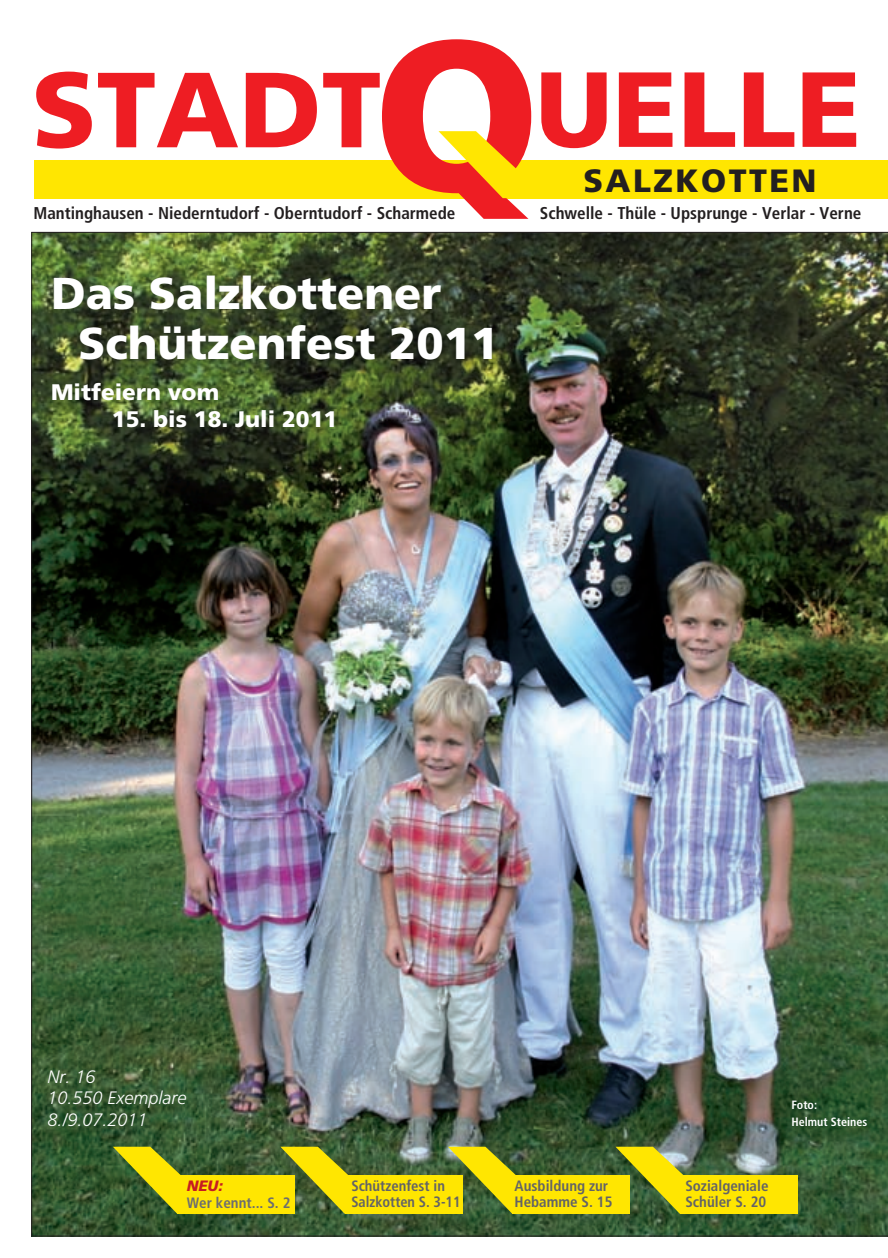
<style>
.page{position:relative;width:888px;height:1258px;background:#fff}
.page>*{position:absolute;margin:0;border:0;box-sizing:border-box;transform-origin:0 0}
.t1{font:900 106.65px "Frutiger";color:#ee1d23}
.t2{font:900 44.55px/49.9px "Frutiger";color:#fff}
.t3{font:900 32.25px "Frutiger";letter-spacing:.075em;color:#231f20}
.t4{font:900 22.5px "Frutiger";color:#fff}
.t5{font:italic 300 18px/21.6px "Frutiger";color:#fff}
.t6{font:700 condensed 17.1px "Frutiger";color:#231f20}
.t7{font:700 condensed 15px/16.5px "Frutiger";color:#636366}
.t8{font:700 condensed 15px "Frutiger";color:#6c6d70}
.t9{font:italic 900 15px "Frutiger";color:#c61c22}
.t10{font:700 condensed 12px/17.2px "Frutiger";color:#fff}
.s1{font-size:213.15px}
</style>
<div class="page">
<img style="left:31px;top:232px;width:857px;height:1004px">
<div style="left:34px;top:160px;width:854px;height:39px;background:#ffe601"></div>
<svg style="left:438px;top:131px;width:69px;height:29px"></svg>
<div style="left:178px;top:1175px;width:117px;height:39px;background:#ffe601"></div>
<svg style="left:113px;top:1147px;width:109px;height:67px"></svg>
<div style="left:345px;top:1175px;width:117px;height:39px;background:#ffe601"></div>
<svg style="left:280px;top:1147px;width:110px;height:67px"></svg>
<div style="left:513px;top:1175px;width:117px;height:39px;background:#ffe601"></div>
<svg style="left:448px;top:1147px;width:109px;height:67px"></svg>
<div style="left:680px;top:1175px;width:117px;height:39px;background:#ffe601"></div>
<svg style="left:615px;top:1147px;width:110px;height:67px"></svg>
<h1 class="t1" style="left:32px;top:45px;width:831px">STADT<span class="s1">Q</span>UELLE</h1>
<h3 class="t3" style="left:583px;top:161px;width:235px">SALZKOTTEN</h3>
<p class="t6" style="left:33px;top:202px;width:424px">Mantinghausen - Niederntudorf - Oberntudorf - Scharmede</p>
<p class="t6" style="left:540px;top:202px;width:323px">Schwelle - Thüle - Upsprunge - Verlar - Verne</p>
<h2 class="t2" style="left:78px;top:269px;width:422px;text-indent:-27px">Das Salzkottener<br>Schützenfest 2011</h2>
<h3 class="t4" style="left:51px;top:379px;width:170px">Mitfeiern vom</h3>
<h3 class="t4" style="left:112px;top:406px;width:227px">15. bis 18. Juli 2011</h3>
<p class="t5" style="left:47px;top:1065px;width:141px">Nr. 16<br>10.550 Exemplare<br>8./9.07.2011</p>
<p class="t9" style="left:187px;top:1177px;width:38px">NEU:</p>
<p class="t8" style="left:187px;top:1194px;width:105px">Wer kennt... S. 2</p>
<p class="t7" style="left:351px;top:1177px;width:111px">Schützenfest in<br>Salzkotten S. 3-11</p>
<p class="t7" style="left:515px;top:1177px;width:99px">Ausbildung zur<br>Hebamme S. 15</p>
<p class="t7" style="left:685px;top:1177px;width:85px">Sozialgeniale<br>Schüler S. 20</p>
<p class="t10" style="left:791px;top:1096px;width:77px">Foto:<br>Helmut Steines</p>
</div>
